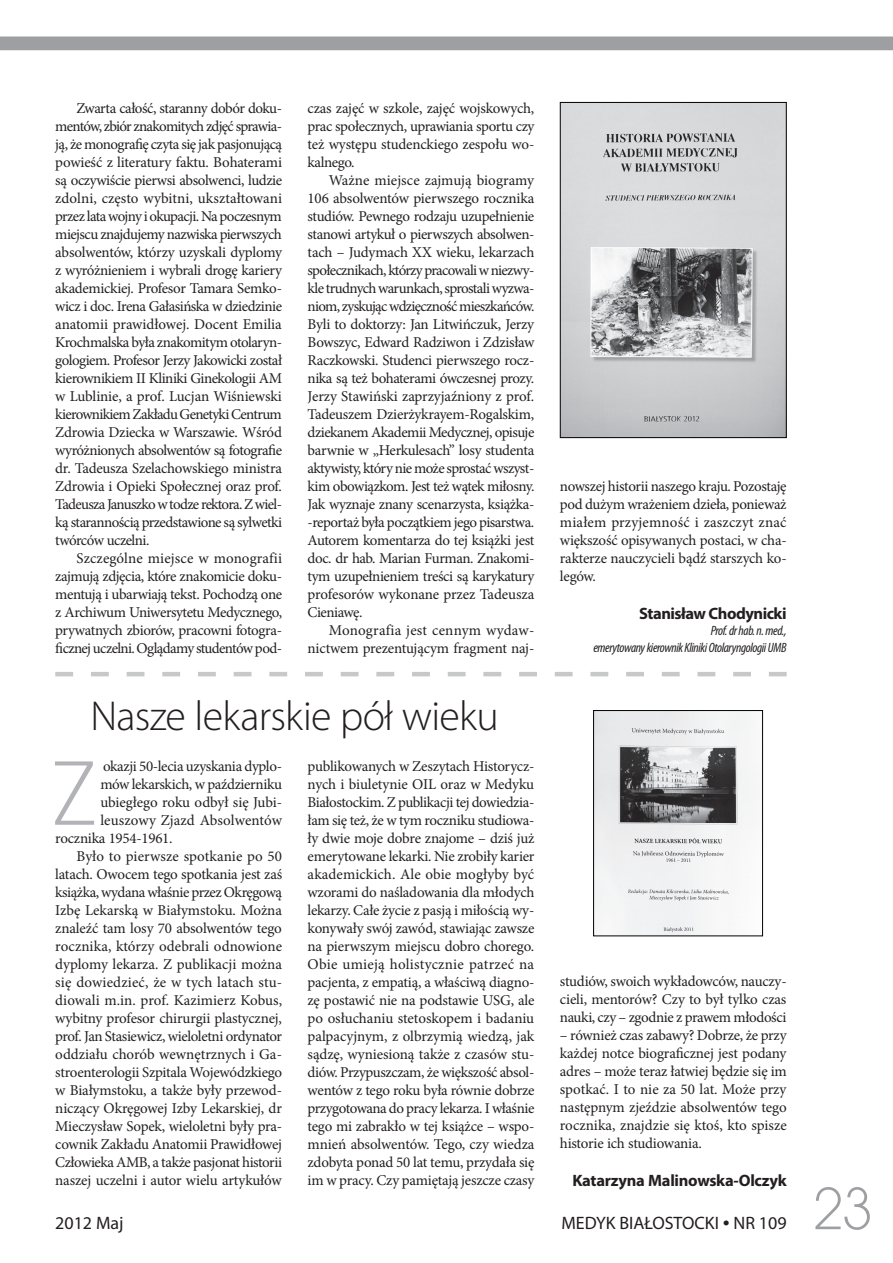
<style>
.page{position:relative;width:893px;height:1263px;background:#fff}
.page>*{position:absolute;margin:0;border:0;box-sizing:border-box;transform-origin:0 0}
.TXT_1_LITERA{font:82.5px "EFN Straight New";color:#b2b3b7}
.t1{font:54px "EFN Straight New";color:#9d9fa2}
.TXT_TYTUŁ{font:300 42px "Myriad Pro";letter-spacing:-.02em;color:#231f20}
.t2{font:18px "Myriad Pro";color:#231f20}
.TXT_AUTOR{font:700 16.5px "Myriad Pro";letter-spacing:-.02em;color:#231f20}
.TXT_POD_Z_AKAP{font:15px/18px "Minion Pro";letter-spacing:-.02em;color:#231f20;text-align:justify}
.TXT_PODSTAWOWY{font:15px "Minion Pro";letter-spacing:-.02em;color:#231f20}
.TXT_PODSTAWOWY-2{font:15px "Minion Pro";letter-spacing:.01em;color:#231f20}
.TXT_TYTUŁ_AUTORA{font:italic condensed 13.5px "Myriad Pro";letter-spacing:-.025em;color:#231f20}
.s1{font-family:"Adobe Garamond Pro"}
</style>
<div class="page">
<svg style="left:0;top:36px;width:893px;height:15px;background:#a5a6a9"></svg>
<img style="left:562px;top:104px;width:223px;height:332px">
<div style="left:560px;top:102px;width:227px;height:336px;border:1px solid #010100"></div>
<img style="left:595px;top:712px;width:162px;height:222px">
<div style="left:593px;top:710px;width:170px;height:226px;border:1px solid #010100"></div>
<svg style="left:55px;top:672px;width:732px;height:4px"></svg>
<p class="TXT_POD_Z_AKAP" style="left:55px;top:99px;width:228px;text-indent:21px">Zwarta całość, staranny dobór doku&shy;mentów, zbiór znakomitych zdjęć sprawia&shy;ją, że monografię czyta się jak pasjonującą powieść z literatury faktu. Bohaterami są oczywiście pierwsi absolwenci, ludzie zdolni, często wybitni, ukształtowani przez lata wojny i okupacji. Na poczesnym miejscu znajdujemy nazwiska pierwszych absolwentów, którzy uzyskali dyplomy z wyróżnieniem i wybrali drogę kariery akademickiej. Profesor Tamara Semko&shy;wicz i doc. Irena Gałasińska w dziedzinie anatomii prawidłowej. Docent Emilia Krochmalska była znakomitym otolaryn&shy;gologiem. Profesor Jerzy Jakowicki został kierownikiem II Kliniki Ginekologii AM w Lublinie, a prof. Lucjan Wiśniewski kierownikiem Zakładu Genetyki Centrum Zdrowia Dziecka w Warszawie. Wśród wyróżnionych absolwentów są fotografie dr. Tadeusza Szelachowskiego ministra Zdrowia i Opieki Społecznej oraz prof.<br>Tadeusza Januszko w todze rektora. Z wiel&shy;ką starannością przedstawione są sylwetki twórców uczelni.</p>
<p class="TXT_POD_Z_AKAP" style="left:55px;top:549px;width:228px;text-indent:21px">Szczególne miejsce w monografii zajmują zdjęcia, które znakomicie doku&shy;mentują i ubarwiają tekst. Pochodzą one z Archiwum Uniwersytetu Medycznego, prywatnych zbiorów, pracowni fotogra&shy;ficznej uczelni. Oglądamy studentów pod-</p>
<p class="TXT_POD_Z_AKAP" style="left:308px;top:99px;width:228px">czas zajęć w szkole, zajęć wojskowych, prac społecznych, uprawiania sportu czy też występu studenckiego zespołu wo&shy;kalnego.</p>
<p class="TXT_POD_Z_AKAP" style="left:308px;top:171px;width:228px;text-indent:21px">Ważne miejsce zajmują biogramy 106 absolwentów pierwszego rocznika studiów. Pewnego rodzaju uzupełnienie stanowi artykuł o pierwszych absolwen&shy;tach – Judymach XX wieku, lekarzach społecznikach, którzy pracowali w niezwy&shy;kle trudnych warunkach, sprostali wyzwa&shy;niom, zyskując wdzięczność mieszkańców.<br>Byli to doktorzy: Jan Litwińczuk, Jerzy Bowszyc, Edward Radziwon i Zdzisław Raczkowski. Studenci pierwszego rocz&shy;nika są też bohaterami ówczesnej prozy.<br>Jerzy Stawiński zaprzyjaźniony z prof.<br>Tadeuszem Dzierżykrayem-Rogalskim, dziekanem Akademii Medycznej, opisuje barwnie w „Herkulesach” losy studenta aktywisty, który nie może sprostać wszyst&shy;kim obowiązkom. Jest też wątek miłosny.<br>Jak wyznaje znany scenarzysta, książka--reportaż była początkiem jego pisarstwa.<br>Autorem komentarza do tej książki jest doc. dr hab. Marian Furman. Znakomi&shy;tym uzupełnieniem treści są karykatury profesorów wykonane przez Tadeusza Cieniawę.</p>
<p class="TXT_POD_Z_AKAP" style="left:308px;top:621px;width:228px;text-align:right">Monografia jest cennym wydaw&shy;nictwem prezentującym fragment naj-</p>
<p class="TXT_TYTUŁ" style="left:90px;top:691px;width:410px">Nasze lekarskie pół wieku</p>
<p class="TXT_PODSTAWOWY" style="left:103px;top:756px;width:181px">okazji 50-lecia uzyskania dyplo-</p>
<p class="TXT_PODSTAWOWY" style="left:100px;top:774px;width:183px">mów lekarskich, w październiku</p>
<p class="TXT_PODSTAWOWY" style="left:100px;top:792px;width:183px">ubiegłego roku odbył się Jubi-</p>
<p class="TXT_PODSTAWOWY-2" style="left:100px;top:810px;width:183px">leuszowy Zjazd Absolwentów</p>
<p class="TXT_PODSTAWOWY" style="left:55px;top:828px;width:119px">rocznika 1954-1961.</p>
<p class="TXT_POD_Z_AKAP" style="left:55px;top:847px;width:228px;text-indent:21px">Było to pierwsze spotkanie po 50 latach. Owocem tego spotkania jest zaś książka, wydana właśnie przez Okręgową Izbę Lekarską w Białymstoku. Można znaleźć tam losy 70 absolwentów tego rocznika, którzy odebrali odnowione dyplomy lekarza. Z publikacji można się dowiedzieć, że w tych latach stu&shy;diowali m.in. prof. Kazimierz Kobus, wybitny profesor chirurgii plastycznej, prof. Jan Stasiewicz, wieloletni ordynator oddziału chorób wewnętrznych i Ga&shy;stroenterologii Szpitala Wojewódzkiego w Białymstoku, a także były przewod&shy;niczący Okręgowej Izby Lekarskiej, dr Mieczysław Sopek, wieloletni były pra&shy;cownik Zakładu Anatomii Prawidłowej Człowieka AMB, a także pasjonat historii naszej uczelni i autor wielu artykułów</p>
<p class="TXT_POD_Z_AKAP" style="left:308px;top:757px;width:228px">publikowanych w Zeszytach Historycz&shy;nych i biuletynie OIL oraz w Medyku Białostockim. Z publikacji tej dowiedzia&shy;łam się też, że w tym roczniku studiowa&shy;ły dwie moje dobre znajome – dziś już emerytowane lekarki. Nie zrobiły karier akademickich. Ale obie mogłyby być wzorami do naśladowania dla młodych lekarzy. Całe życie z pasją i miłością wy&shy;konywały swój zawód, stawiając zawsze na pierwszym miejscu dobro chorego.<br>Obie umieją holistycznie patrzeć na pacjenta, z empatią, a właściwą diagno&shy;zę postawić nie na podstawie USG, ale po osłuchaniu stetoskopem i badaniu palpacyjnym, z olbrzymią wiedzą, jak sądzę, wyniesioną także z czasów stu&shy;diów. Przypuszczam, że większość absol&shy;wentów z tego roku była równie dobrze przygotowana do pracy lekarza. I właśnie tego mi zabrakło w tej książce – wspo&shy;mnień absolwentów. Tego, czy wiedza zdobyta ponad 50 lat temu, przydała się im w pracy. Czy pamiętają jeszcze czasy</p>
<p class="TXT_1_LITERA" style="left:52px;top:743px;width:46px">Z</p>
<p class="TXT_POD_Z_AKAP" style="left:560px;top:478px;width:228px">nowszej historii naszego kraju. Pozostaję pod dużym wrażeniem dzieła, ponieważ miałem przyjemność i zaszczyt znać większość opisywanych postaci, w cha&shy;rakterze nauczycieli bądź starszych ko&shy;legów.</p>
<p class="TXT_AUTOR" style="left:639px;top:603px;width:149px">Stanisław Chodynicki</p>
<p class="TXT_TYTUŁ_AUTORA" style="left:711px;top:623px;width:77px">Prof. dr hab. n. med.,</p>
<p class="TXT_TYTUŁ_AUTORA" style="left:593px;top:639px;width:195px">emerytowany kierownik Kliniki Otolaryngologii UMB</p>
<p class="TXT_POD_Z_AKAP" style="left:560px;top:973px;width:228px">studiów, swoich wykładowców, nauczy&shy;cieli, mentorów? Czy to był tylko czas nauki, czy – zgodnie z prawem młodości</p>
<p class="TXT_POD_Z_AKAP" style="left:560px;top:1027px;width:228px">– również czas zabawy? Dobrze, że przy każdej notce biograficznej jest podany adres – może teraz łatwiej będzie się im spotkać. I to nie za 50 lat. Może przy następnym zjeździe absolwentów tego rocznika, znajdzie się ktoś, kto spisze historie ich studiowania.</p>
<p class="TXT_AUTOR" style="left:572px;top:1170px;width:216px">Katarzyna Malinowska-Olczyk</p>
<p class="t2" style="left:55px;top:1212px;width:70px">2012 Maj</p>
<p class="t2" style="left:561px;top:1212px;width:227px">MEDYK BIAŁOSTOCKI <span class="s1">•</span> NR 109</p>
<h2 class="t1" style="left:813px;top:1176px;width:61px">23</h2>
</div>
